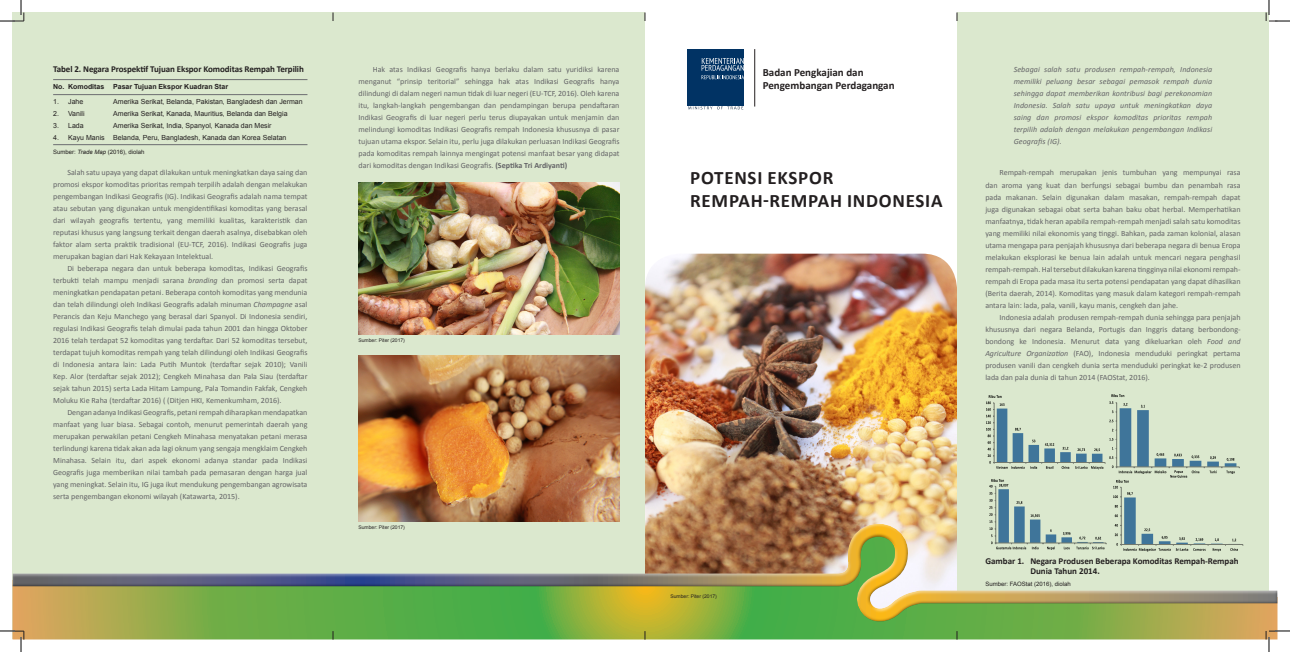
<style>
.page{position:relative;width:1290px;height:652px;background:#fff}
.page>*{position:absolute;margin:0;border:0;box-sizing:border-box;transform-origin:0 0}
.t1{font:700 19px "Calibri";letter-spacing:.04em;color:#231f20}
.t2{font:700 11px "Calibri";color:#231f20}
.t3{font:700 9px/10px "Calibri";letter-spacing:-.01em;color:#231f20}
.t4{font:8px/12px "Calibri";color:#636366;text-align:justify}
.t5{font:italic 8px/12px "Calibri";letter-spacing:.01em;color:#636366;text-align:justify}
.t6{font:7px "Arial";color:#231f20}
.t7{font:700 7px "Arial";color:#231f20}
.t8{font:6px "Arial";color:#231f20}
.t9{font:5px "Arial";color:#231f20}
.s1{font-style:italic}
.s2{font-weight:700}
</style>
<div class="page">
<div style="left:12px;top:12px;width:633px;height:627px;background:#dbe8ce"></div>
<div style="left:956px;top:12px;width:312px;height:627px;background:#dbe8ce"></div>
<img style="left:645px;top:253px;width:311px;height:269px">
<svg style="left:12px;top:622px;width:1265px;height:17px;background:#7bad48"></svg>
<div style="left:687px;top:49px;width:56px;height:56px;background:#013364"></div>
<svg style="left:701px;top:58px;width:43px;height:21px"></svg>
<svg style="left:688px;top:106px;width:55px;height:3px"></svg>
<hr style="left:754px;top:49px;width:1px;height:57px;background:#231f20">
<div style="left:12px;top:522px;width:1265px;height:91px;background:#fff;opacity:.75"></div>
<div style="left:12px;top:531px;width:1265px;height:91px;background:#231f20;opacity:.75"></div>
<hr style="left:53px;top:79px;width:254px;height:1px;background:#6c6d70">
<hr style="left:53px;top:94px;width:254px;height:1px;background:#6c6d70">
<hr style="left:53px;top:144px;width:254px;height:1px;background:#6c6d70">
<img style="left:358px;top:183px;width:261px;height:152px">
<img style="left:358px;top:355px;width:261px;height:166px">
<svg style="left:985px;top:394px;width:258px;height:157px"></svg>
<svg style="left:0;top:0;width:25px;height:22px"></svg>
<svg style="left:0;top:630px;width:25px;height:21px"></svg>
<svg style="left:1265px;top:0;width:24px;height:22px"></svg>
<svg style="left:1265px;top:630px;width:24px;height:21px"></svg>
<p class="t3" style="left:53px;top:64px;width:252px">Tabel 2. Negara Prospektif Tujuan Ekspor Komoditas Rempah Terpilih</p>
<p class="t7" style="left:53px;top:82px;width:53px">No. Komoditas</p>
<p class="t7" style="left:113px;top:82px;width:117px">Pasar Tujuan Ekspor Kuadran Star</p>
<p class="t6" style="left:53px;top:97px;width:32px">1. Jahe</p>
<p class="t6" style="left:113px;top:97px;width:191px">Amerika Serikat, Belanda, Pakistan, Bangladesh dan Jerman</p>
<p class="t6" style="left:53px;top:109px;width:33px">2. Vanili</p>
<p class="t6" style="left:113px;top:109px;width:176px">Amerika Serikat, Kanada, Mauritius, Belanda dan Belgia</p>
<p class="t6" style="left:53px;top:121px;width:32px">3. Lada</p>
<p class="t6" style="left:113px;top:121px;width:160px">Amerika Serikat, India, Spanyol, Kanada dan Mesir</p>
<p class="t6" style="left:53px;top:133px;width:235px">4. Kayu Manis Belanda, Peru, Bangladesh, Kanada dan Korea Selatan</p>
<p class="t8" style="left:53px;top:148px;width:93px">Sumber: <span class="s1">Trade Map</span> (2016), diolah</p>
<p class="t4" style="left:53px;top:166px;width:256px;text-indent:14px">Salah satu upaya yang dapat dilakukan untuk meningkatkan daya saing dan promosi ekspor komoditas prioritas rempah terpilih adalah dengan melakukan pengembangan Indikasi Geografis (IG). Indikasi Geografis adalah nama tempat atau sebutan yang digunakan untuk mengidentifikasi komoditas yang berasal dari wilayah geografis tertentu, yang memiliki kualitas, karakteristik dan reputasi khusus yang langsung terkait dengan daerah asalnya, disebabkan oleh faktor alam serta praktik tradisional (EU-TCF, 2016). Indikasi Geografis juga merupakan bagian dari Hak Kekayaan Intelektual.</p>
<p class="t4" style="left:53px;top:262px;width:256px;text-indent:14px">Di beberapa negara dan untuk beberapa komoditas, Indikasi Geografis terbukti telah mampu menjadi sarana <span class="s1">branding</span> dan promosi serta dapat meningkatkan pendapatan petani. Beberapa contoh komoditas yang mendunia dan telah dilindungi oleh Indikasi Geografis adalah minuman <span class="s1">Champagne</span> asal Perancis dan Keju Manchego yang berasal dari Spanyol. Di Indonesia sendiri, regulasi Indikasi Geografis telah dimulai pada tahun 2001 dan hingga Oktober 2016 telah terdapat 52 komoditas yang terdaftar. Dari 52 komoditas tersebut, terdapat tujuh komoditas rempah yang telah dilindungi oleh Indikasi Geografis di Indonesia antara lain: Lada Putih Muntok (terdaftar sejak 2010); Vanili Kep. Alor (terdaftar sejak 2012); Cengkeh Minahasa dan Pala Siau (terdaftar sejak tahun 2015) serta Lada Hitam Lampung, Pala Tomandin Fakfak, Cengkeh Moluku Kie Raha (terdaftar 2016) ( (Ditjen HKI, Kemenkumham, 2016).</p>
<p class="t4" style="left:53px;top:406px;width:256px;text-indent:14px">Dengan adanya Indikasi Geografis, petani rempah diharapkan mendapatkan manfaat yang luar biasa. Sebagai contoh, menurut pemerintah daerah yang merupakan perwakilan petani Cengkeh Minahasa menyatakan petani merasa terlindungi karena tidak akan ada lagi oknum yang sengaja mengklaim Cengkeh Minahasa. Selain itu, dari aspek ekonomi adanya standar pada Indikasi Geografis juga memberikan nilai tambah pada pemasaran dengan harga jual yang meningkat. Selain itu, IG juga ikut mendukung pengembangan agrowisata serta pengembangan ekonomi wilayah (Katawarta, 2015).</p>
<p class="t4" style="left:358px;top:63px;width:262px;text-indent:14px">Hak atas Indikasi Geografis hanya berlaku dalam satu yuridiksi karena menganut “prinsip teritorial” sehingga hak atas Indikasi Geografis hanya dilindungi di dalam negeri namun tidak di luar negeri (EU-TCF, 2016). Oleh karena itu, langkah-langkah pengembangan dan pendampingan berupa pendaftaran Indikasi Geografis di luar negeri perlu terus diupayakan untuk menjamin dan melindungi komoditas Indikasi Geografis rempah Indonesia khususnya di pasar tujuan utama ekspor. Selain itu, perlu juga dilakukan perluasan Indikasi Geografis pada komoditas rempah lainnya mengingat potensi manfaat besar yang didapat dari komoditas dengan Indikasi Geografis. <span class="s2">(Septika Tri Ardiyanti)</span></p>
<p class="t9" style="left:358px;top:337px;width:48px">Sumber: Piter (2017)</p>
<p class="t9" style="left:358px;top:523px;width:48px">Sumber: Piter (2017)</p>
<p class="t2" style="left:762px;top:66px;width:102px">Badan Pengkajian dan</p>
<p class="t2" style="left:762px;top:79px;width:133px">Pengembangan Perdagangan</p>
<p class="t1" style="left:690px;top:165px;width:145px">POTENSI EKSPOR</p>
<p class="t1" style="left:690px;top:188px;width:254px">REMPAH-REMPAH INDONESIA</p>
<p class="t5" style="left:1013px;top:63px;width:200px">Sebagai salah satu produsen rempah-rempah, Indonesia memiliki peluang besar sebagai pemasok rempah dunia sehingga dapat memberikan kontribusi bagi perekonomian Indonesia. Salah satu upaya untuk meningkatkan daya saing dan promosi ekspor komoditas prioritas rempah terpilih adalah dengan melakukan pengembangan Indikasi Geografis (IG).</p>
<p class="t4" style="left:985px;top:167px;width:257px;text-indent:14px">Rempah-rempah merupakan jenis tumbuhan yang mempunyai rasa dan aroma yang kuat dan berfungsi sebagai bumbu dan penambah rasa pada makanan. Selain digunakan dalam masakan, rempah-rempah dapat juga digunakan sebagai obat serta bahan baku obat herbal. Memperhatikan manfaatnya, tidak heran apabila rempah-rempah menjadi salah satu komoditas yang memiliki nilai ekonomis yang tinggi. Bahkan, pada zaman kolonial, alasan utama mengapa para penjajah khususnya dari beberapa negara di benua Eropa melakukan eksplorasi ke benua lain adalah untuk mencari negara penghasil rempah-rempah. Hal tersebut dilakukan karena tingginya nilai ekonomi rempah&shy;rempah di Eropa pada masa itu serta potensi pendapatan yang dapat dihasilkan (Berita daerah, 2014). Komoditas yang masuk dalam kategori rempah-rempah antara lain: lada, pala, vanili, kayu manis, cengkeh dan jahe.</p>
<p class="t4" style="left:985px;top:311px;width:257px;text-indent:14px">Indonesia adalah produsen rempah-rempah dunia sehingga para penjajah khususnya dari negara Belanda, Portugis dan Inggris datang berbondong&shy;bondong ke Indonesia. Menurut data yang dikeluarkan oleh <span class="s1">Food and Agriculture Organization</span> (FAO), Indonesia menduduki peringkat pertama produsen vanili dan cengkeh dunia serta menduduki peringkat ke-2 produsen lada dan pala dunia di tahun 2014 (FAOStat, 2016).</p>
<p class="t9" style="left:670px;top:592px;width:48px">Sumber: Piter (2017)</p>
<p class="t3" style="left:1030px;top:555px;width:210px;text-indent:-45px">Gambar 1. Negara Produsen Beberapa Komoditas Rempah-Rempah<br>Dunia Tahun 2014.</p>
<p class="t8" style="left:985px;top:580px;width:87px">Sumber: FAOStat (2016), diolah</p>
</div>
